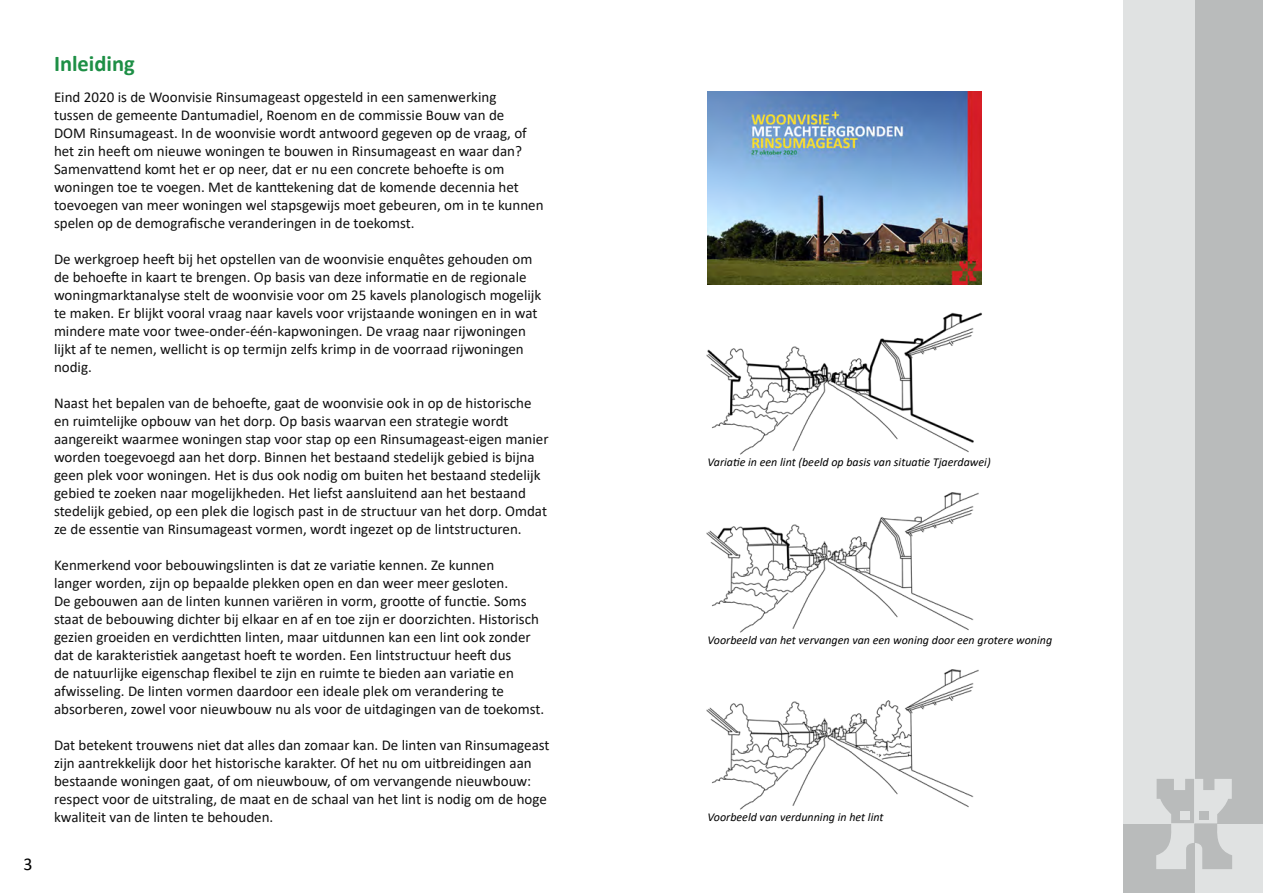
<style>
.page{position:relative;width:1263px;height:893px;background:#fff}
.page>*{position:absolute;margin:0;border:0;box-sizing:border-box;transform-origin:0 0}
.t1{font:700 22.5px "Calibri";color:#1d8f45}
.t2{font:18px "Calibri";color:#000}
.t3{font:15px/18px "Calibri";color:#101010}
.t4{font:italic 12px "Calibri";color:#000101}
</style>
<div class="page">
<div style="left:1194px;top:823px;width:69px;height:70px;background:#e0e2e2"></div>
<div style="left:1194px;top:0;width:69px;height:823px;background:#b9bbbb"></div>
<div style="left:1123px;top:823px;width:71px;height:70px;background:#b9bbbb"></div>
<div style="left:1123px;top:0;width:71px;height:823px;background:#e0e2e2"></div>
<svg style="left:1156px;top:779px;width:76px;height:90px"></svg>
<div style="left:1199px;top:812px;width:9px;height:8px;background:#b9bbbb"></div>
<img style="left:706px;top:312px;width:276px;height:143px">
<img style="left:706px;top:492px;width:273px;height:141px">
<img style="left:706px;top:669px;width:273px;height:141px">
<img style="left:708px;top:91px;width:274px;height:194px">
<p class="t2" style="left:23px;top:852px;width:11px">3</p>
<h1 class="t1" style="left:54px;top:47px;width:82px">Inleiding</h1>
<p class="t3" style="left:54px;top:87px;width:491px">Eind 2020 is de Woonvisie Rinsumageast opgesteld in een samenwerking<br>tussen de gemeente Dantumadiel, Roenom en de commissie Bouw van de<br>DOM Rinsumageast In. de woonvisie wordt antwoord gegeven op de vraag, of het zin heeft om nieuwe woningen te bouwen in Rinsumageast en waar dan?<br>Samenvattend komt het er op neer, dat er nu een concrete behoefte is om woningen toe te voegen. Met de kanttekening dat de komende decennia het toevoegen van meer woningen wel stapsgewijs moet gebeuren, om in te kunnen spelen op de demografische veranderingen in de toekomst.</p>
<p class="t3" style="left:54px;top:249px;width:489px">De werkgroep heeft bij het opstellen van de woonvisie enquêtes gehouden om de behoefte in kaart te brengen. Op basis van deze informatie en de regionale woningmarktanalyse stelt de woonvisie voor om 25 kavels planologisch mogelijk te maken. Er blijkt vooral vraag naar kavels voor vrijstaande woningen en in wat mindere mate voor twee-onder-één-kapwoningen. De vraag naar rijwoningen lijkt af te nemen, wellicht is op termijn zelfs krimp in de voorraad rijwoningen nodig.</p>
<p class="t3" style="left:54px;top:393px;width:496px">Naast het bepalen van de behoefte, gaat de woonvisie ook in op de historische en ruimtelijke opbouw van het dorp. Op basis waarvan een strategie wordt aangereikt waarmee woningen stap voor stap op een Rinsumageast-eigen manier worden toegevoegd aan het dorp. Binnen het bestaand stedelijk gebied is bijna geen plek voor woningen. Het is dus ook nodig om buiten het bestaand stedelijk gebied te zoeken naar mogelijkheden. Het liefst aansluitend aan het bestaand stedelijk gebied, op een plek die logisch past in de structuur van het dorp. Omdat ze de essentie van Rinsumageast vormen, wordt ingezet op de lintstructuren.</p>
<p class="t3" style="left:54px;top:555px;width:492px">Kenmerkend voor bebouwingslinten is dat ze variatie kennen. Ze kunnen<br>langer worden, zijn op bepaalde plekken open en dan weer meer gesloten.<br>De gebouwen aan de linten kunnen variëren in vorm, grootte of functie. Soms staat de bebouwing dichter bij elkaar en af en toe zijn er doorzichten. Historisch gezien groeiden en verdichtten linten, maar uitdunnen kan een lint ook zonder dat de karakteristiek aangetast hoeft te worden. Een lintstructuur heeft dus<br>de natuurlijke eigenschap flexibel te zijn en ruimte te bieden aan variatie en afwisseling. De linten vormen daardoor een ideale plek om verandering te absorberen, zowel voor nieuwbouw nu als voor de uitdagingen van de toekomst.</p>
<p class="t3" style="left:54px;top:735px;width:497px">Dat betekent trouwens niet dat alles dan zomaar kan. De linten van Rinsumageast zijn aantrekkelijk door het historische karakter. Of het nu om uitbreidingen aan bestaande woningen gaat, of om nieuwbouw, of om vervangende nieuwbouw: respect voor de uitstraling, de maat en de schaal van het lint is nodig om de hoge kwaliteit van de linten te behouden.</p>
<p class="t4" style="left:708px;top:454px;width:284px">Variatie in een lint (beeld op basis van situatie Tjaerdawei(</p>
<p class="t4" style="left:708px;top:631px;width:346px">Voorbeeld van het vervangen van een woning door een grotere woning</p>
<p class="t4" style="left:708px;top:808px;width:177px">Voorbeeld van verdunning in het lint</p>
</div>
